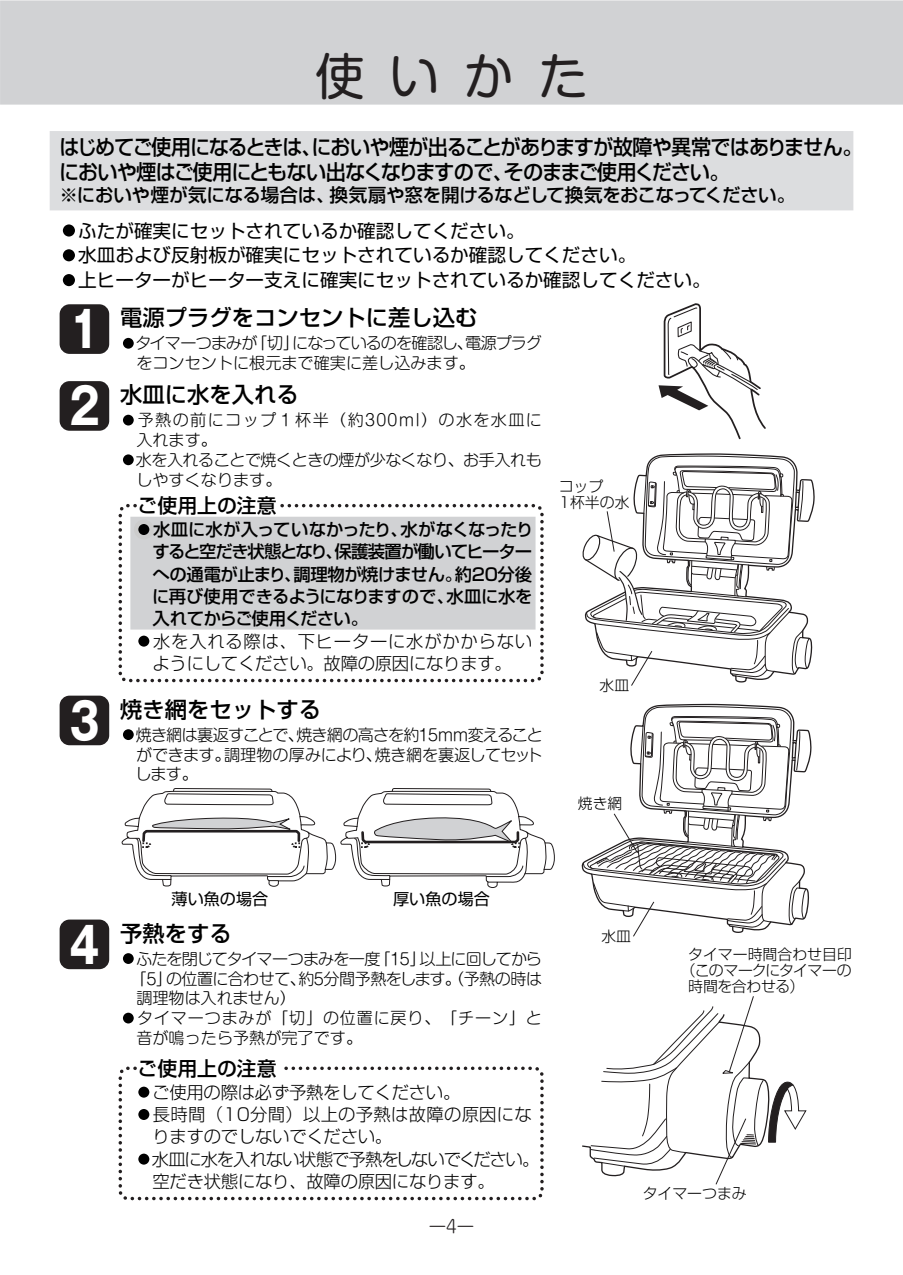
<style>
.page{position:relative;width:903px;height:1275px;background:#fff}
.page>*{position:absolute;margin:0;border:0;box-sizing:border-box;transform-origin:0 0}
.t1{font:49.52px "Shin M Go Pro";color:#231f20}
.t2{font:500 22.4px "Shin Go Pro";color:#000}
.t3{font:500 21px/24.8px "Shin Go Pro";letter-spacing:-.055em;color:#000;scale:.96 1}
.t4{font:500 19.78px "Shin Go Pro";color:#000}
.t5{font:18.55px "Shin Go Pro";color:#000}
.t6{font:500 18.55px "Shin Go Pro";letter-spacing:-.02em;color:#000}
.t7{font:300 17.5px "Shin M Go Pro";color:#231f20}
.t8{font:500 17.32px/22.4px "Shin Go Pro";letter-spacing:-.025em;color:#000;text-align:justify}
.t9{font:300 17.32px/22.4px "Shin Go Pro";letter-spacing:-.04em;color:#000}
.t10{font:300 17.32px/22.4px "Shin Go Pro";letter-spacing:.035em;color:#000;text-align:center}
.t11{font:300 17.32px/22.4px "Shin Go Pro";letter-spacing:.015em;color:#000}
.t12{font:300 17.32px "Shin Go Pro";letter-spacing:-.015em;color:#000}
.t13{font:300 16.1px/19.8px "Shin M Go Pro";letter-spacing:-.03em;color:#000}
.t14{font:300 16.1px/19.8px "Shin M Go Pro";letter-spacing:.05em;color:#000}
.t15{font:300 16.1px/19.8px "Shin M Go Pro";letter-spacing:.085em;color:#000}
.t16{font:300 16.1px "Shin M Go Pro";letter-spacing:-.055em;color:#000}
.t17{font:16.1px "Shin Go Pro";color:#000}
.t18{font:300 16.1px "Shin M Go Pro";letter-spacing:-.005em;color:#000}
.t19{font:300 14.88px/16.1px "Shin Go Pro";color:#000}
.t20{font:300 14.88px "Shin Go Pro";letter-spacing:-.05em;color:#000}
.t21{font:300 14.88px "Shin Go Pro";letter-spacing:-.025em;color:#000}
.s1{font-family:"Gothic MB101 Pro";font-weight:700;font-size:49.52px;color:#fff}
</style>
<div class="page">
<svg style="left:581px;top:703px;width:230px;height:214px"></svg>
<svg style="left:656px;top:453px;width:158px;height:211px"></svg>
<svg style="left:582px;top:456px;width:228px;height:230px"></svg>
<div style="left:0;top:0;width:903px;height:105px;background:#d1d2d4"></div>
<svg style="left:658px;top:303px;width:108px;height:137px"></svg>
<div style="left:60px;top:304px;width:49px;height:50px;background:#231f20"></div>
<div style="left:60px;top:696px;width:49px;height:49px;background:#231f20"></div>
<div style="left:60px;top:919px;width:49px;height:50px;background:#231f20"></div>
<div style="left:60px;top:381px;width:49px;height:50px;background:#231f20"></div>
<svg style="left:118px;top:503px;width:426px;height:177px"></svg>
<svg style="left:118px;top:1066px;width:426px;height:132px"></svg>
<svg style="left:582px;top:706px;width:224px;height:231px"></svg>
<div style="left:50px;top:131px;width:803px;height:79px;background:#dcdddf"></div>
<svg style="left:121px;top:788px;width:434px;height:100px"></svg>
<svg style="left:582px;top:996px;width:225px;height:189px"></svg>
<h1 class="t1" style="left:315px;top:36px;width:274px">使いかた</h1>
<h3 class="t3" style="left:59px;top:132px;width:839px">はじめてご使用になるときは、においや煙が出ることがありますが故障や異常ではありません。においや煙はご使用にともない出なくなりますので、そのままご使用ください。</h3>
<p class="t6" style="left:60px;top:180px;width:737px">※においや煙が気になる場合は、換気扇や窓を開けるなどして換気をおこなってください。</p>
<p class="t5" style="left:60px;top:215px;width:467px">●ふたが確実にセットされているか確認してください。</p>
<p class="t5" style="left:60px;top:240px;width:578px">●水皿および反射板が確実にセットされているか確認してください。</p>
<p class="t5" style="left:60px;top:265px;width:653px">●上ヒーターがヒーター支えに確実にセットされているか確認してください。</p>
<h2 class="t2" style="left:69px;top:299px;width:410px"><span class="s1">1</span> 電源プラグをコンセントに差し込む</h2>
<p class="t13" style="left:136px;top:332px;width:407px;text-indent:-16px">●タイマーつまみが「切」になっているのを確認し、電源プラグをコンセントに根元まで確実に差し込みます。</p>
<h2 class="t2" style="left:69px;top:376px;width:231px"><span class="s1">2</span> 水皿に水を入れる</h2>
<p class="t15" style="left:136px;top:408px;width:407px;text-indent:-16px">●予熱の前にコップ１杯半（約300ml）の水を水皿に入れます。</p>
<p class="t13" style="left:136px;top:448px;width:407px;text-indent:-16px">●水を入れることで焼くときの煙が少なくなり、お手入れもしやすくなります。</p>
<p class="t8" style="left:152px;top:516px;width:383px;text-indent:-17px">●水皿に水が入っていなかったり、水がなくなったりすると空だき状態となり、保護装置が働いてヒーターへの通電が止まり、調理物が焼けません。約20分後に再び使用できるようになりますので、水皿に水を入れてからご使用ください。</p>
<p class="t10" style="left:135px;top:628px;width:398px">●水を入れる際は、下ヒーターに水がかからないようにしてください。故障の原因になります。</p>
<p class="t4" style="left:138px;top:489px;width:140px">ご使用上の注意</p>
<h2 class="t2" style="left:69px;top:691px;width:253px"><span class="s1">3</span> 焼き網をセットする</h2>
<p class="t13" style="left:135px;top:723px;width:409px;text-align:justify;text-indent:-15px">●焼き網は裏返すことで、焼き網の高さを約15mm変えることができます。調理物の厚みにより、焼き網を裏返してセットします。</p>
<p class="t19" style="left:559px;top:476px;width:72px">コップ<br>1杯半の水</p>
<p class="t19" style="left:599px;top:675px;width:31px">水皿</p>
<p class="t19" style="left:578px;top:794px;width:46px">焼き網</p>
<p class="t17" style="left:172px;top:886px;width:98px">薄い魚の場合</p>
<p class="t17" style="left:393px;top:886px;width:98px">厚い魚の場合</p>
<h2 class="t2" style="left:69px;top:915px;width:164px"><span class="s1">4</span> 予熱をする</h2>
<p class="t16" style="left:120px;top:946px;width:423px">●ふたを閉じてタイマーつまみを一度「15」以上に回してから</p>
<p class="t13" style="left:131px;top:967px;width:413px">「５」の位置に合わせて、約５分間予熱をします。（予熱の時は</p>
<p class="t18" style="left:136px;top:985px;width:161px">調理物は入れません）</p>
<p class="t14" style="left:136px;top:1006px;width:407px;text-indent:-16px">●タイマーつまみが「切」の位置に戻り、「チーン」と音が鳴ったら予熱が完了です。</p>
<p class="t4" style="left:138px;top:1052px;width:140px">ご使用上の注意</p>
<p class="t12" style="left:135px;top:1078px;width:327px">●ご使用の際は必ず予熱をしてください。</p>
<p class="t11" style="left:153px;top:1101px;width:381px;text-indent:-17px">●長時間（10分間）以上の予熱は故障の原因になりますのでしないでください。</p>
<p class="t9" style="left:153px;top:1146px;width:389px;text-indent:-17px">●水皿に水を入れない状態で予熱をしないでください。空だき状態になり、故障の原因になります。</p>
<p class="t7" style="left:429px;top:1212px;width:47px">ー4ー</p>
<p class="t19" style="left:601px;top:926px;width:31px">水皿</p>
<p class="t19" style="left:688px;top:944px;width:165px">タイマー時間合わせ目印</p>
<p class="t20" style="left:681px;top:958px;width:173px">（このマークにタイマーの</p>
<p class="t21" style="left:688px;top:974px;width:118px">時間を合わせる）</p>
<p class="t19" style="left:643px;top:1183px;width:106px">タイマーつまみ</p>
</div>
